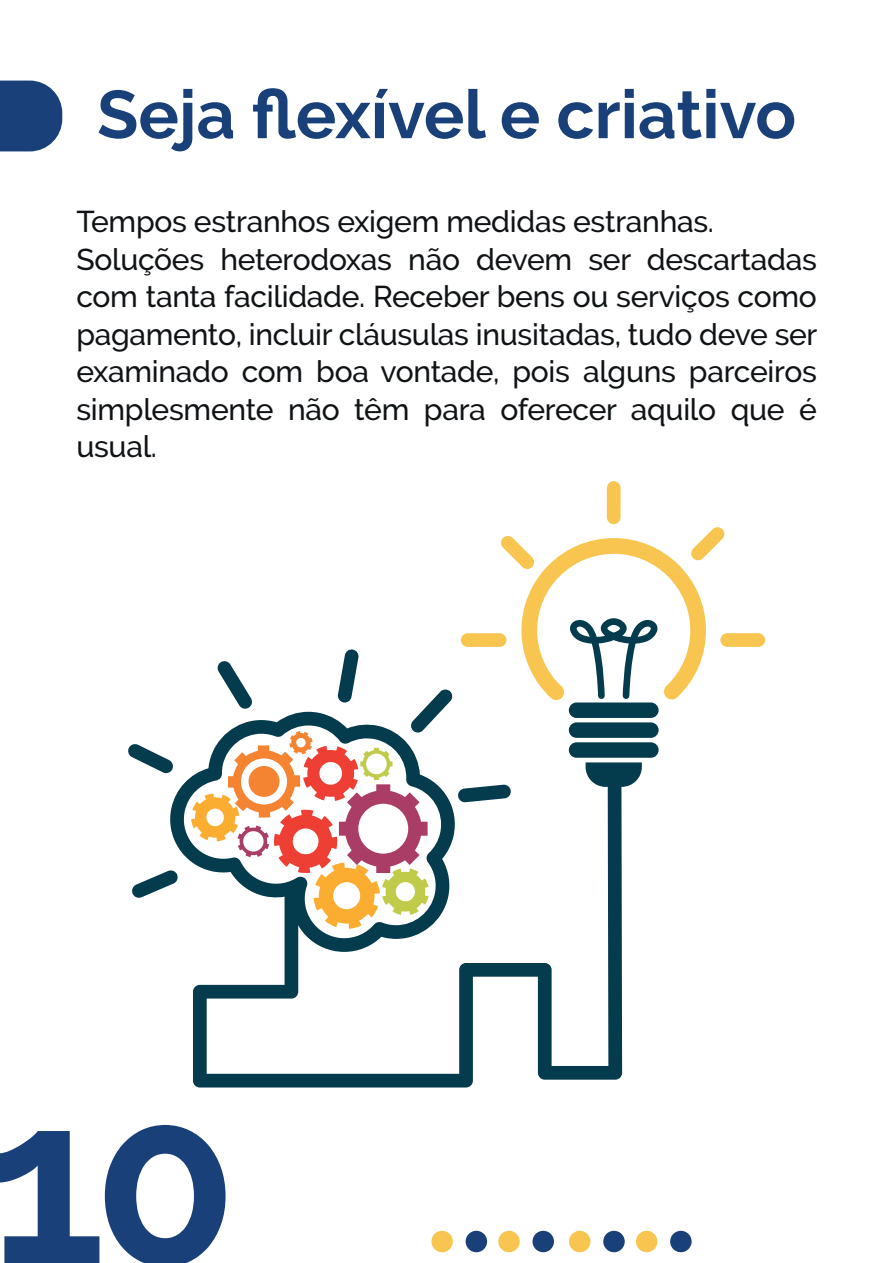
<style>
.page{position:relative;width:893px;height:1263px;background:#fff}
.page>*{position:absolute;margin:0;border:0;box-sizing:border-box;transform-origin:0 0}
.t1{font:700 234px "Raleway";color:#194079}
.t2{font:700 67.5px "Raleway";color:#194079}
.t3{font:500 30px/37.5px "Raleway";letter-spacing:-.01em;color:#101315}
</style>
<div class="page">
<div style="left:466px;top:1231px;width:21px;height:21px;background:#194079;border-radius:50%"></div>
<div style="left:431px;top:1231px;width:22px;height:21px;background:#f8c650;border-radius:50%"></div>
<div style="left:532px;top:1231px;width:22px;height:21px;background:#194079;border-radius:50%"></div>
<div style="left:498px;top:1231px;width:22px;height:21px;background:#f8c650;border-radius:50%"></div>
<div style="left:603px;top:1231px;width:22px;height:21px;background:#194079;border-radius:50%"></div>
<div style="left:569px;top:1231px;width:21px;height:21px;background:#f8c650;border-radius:50%"></div>
<div style="left:670px;top:1231px;width:22px;height:21px;background:#194079;border-radius:50%"></div>
<div style="left:636px;top:1231px;width:21px;height:21px;background:#f8c650;border-radius:50%"></div>
<svg style="left:0;top:81px;width:62px;height:70px;background:#2f5285"></svg>
<svg style="left:193px;top:929px;width:429px;height:158px"></svg>
<div style="left:720px;top:633px;width:45px;height:14px;background:#f8c650;border-radius:7px"></div>
<div style="left:607px;top:481px;width:14px;height:43px;background:#f8c650;border-radius:7px"></div>
<svg style="left:170px;top:777px;width:289px;height:175px"></svg>
<svg style="left:128px;top:744px;width:45px;height:29px"></svg>
<svg style="left:132px;top:869px;width:47px;height:29px"></svg>
<svg style="left:191px;top:527px;width:534px;height:402px"></svg>
<div style="left:249px;top:766px;width:30px;height:31px;background:#f48332;border-radius:15px"></div>
<h2 class="t2" style="left:97px;top:76px;width:701px">Seja flexível e criativo</h2>
<p class="t3" style="left:76px;top:203px;width:743px">Tempos estranhos exigem medidas estranhas.<br>Soluções heterodoxas não devem ser descartadas com tanta facilidade. Receber bens ou serviços como pagamento, incluir cláusulas inusitadas, tudo deve ser examinado com boa vontade, pois alguns parceiros simplesmente não têm para oferecer aquilo que é usual.</p>
<h1 class="t1" style="left:-11px;top:1049px;width:249px">10</h1>
</div>
